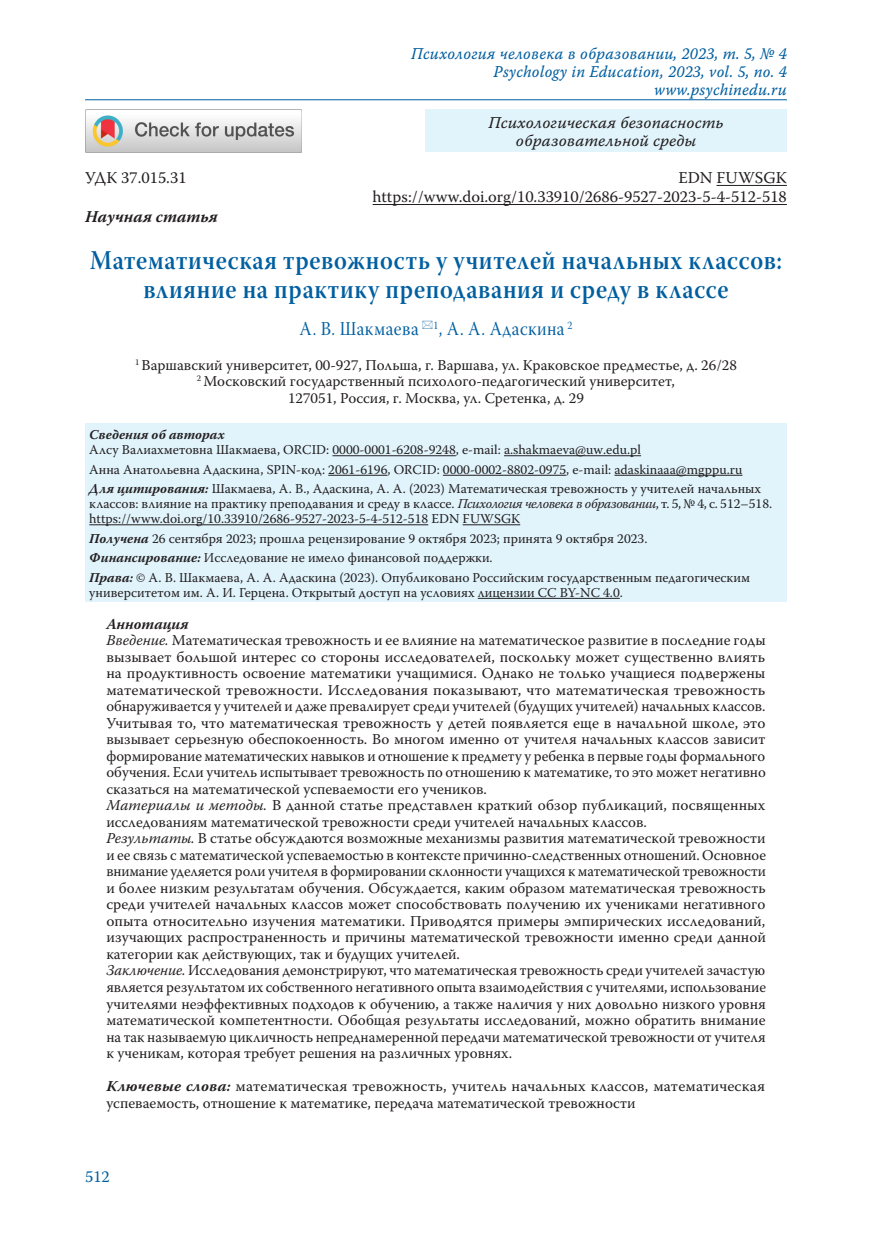
<style>
.page{position:relative;width:872px;height:1234px;background:#fff}
.page>*{position:absolute;margin:0;border:0;box-sizing:border-box;transform-origin:0 0}
.Заголовок_1{font:27px/28.5px "Warnock Pro Semibold Subh";letter-spacing:.025em;color:#005fa0;text-align:center;scale:.9 1}
.Заголовок_2{font:19.5px "Warnock Pro Subh";letter-spacing:.025em;color:#005fa0;scale:.9 1}
.t1{font:16.5px/18px "Warnock Pro It Capt";letter-spacing:.01em;color:#005fa0;text-align:right;scale:.95 1}
.Body{font:16.5px "Warnock Pro";color:#231f20}
.t2{font:16.5px/18px "Warnock Pro It Capt";color:#231f20;text-align:center}
.Body-2{font:italic 700 16.5px "Warnock Pro";color:#231f20}
.t3{font:16.5px "Warnock Pro";color:#005fa0}
.Annotation{font:15px/16.5px "Warnock Pro";color:#231f20;text-align:justify}
.Affiliation{font:15px/16.5px "Warnock Pro";color:#231f20;text-align:center}
.Annotation-2{font:15px/16.5px "Warnock Pro";color:#231f20;scale:1.04 1}
.Annotation-3{font:italic 700 15px "Warnock Pro";color:#231f20}
.Affiliation_info{font:13.5px/15px "Warnock Pro";color:#231f20}
.Affiliation_info-2{font:italic 700 13.5px "Warnock Pro";letter-spacing:.005em;color:#231f20}
.s1{font-weight:700;font-style:italic}
.s2{font-style:italic}
</style>
<div class="page">
<hr style="left:85px;top:99px;width:702px;height:1px;background:#005fa0">
<hr style="left:716px;top:185px;width:71px;height:1px;background:#231f20">
<hr style="left:373px;top:204px;width:414px;height:1px;background:#231f20">
<div style="left:425px;top:109px;width:362px;height:43px;background:#e1f4fc"></div>
<img style="left:85px;top:109px;width:217px;height:43px">
<div style="left:85px;top:423px;width:702px;height:178px;background:#e1f4fc"></div>
<hr style="left:332px;top:455px;width:124px;height:1px;background:#231f20">
<hr style="left:504px;top:455px;width:137px;height:1px;background:#231f20">
<hr style="left:328px;top:475px;width:59px;height:1px;background:#231f20">
<hr style="left:443px;top:475px;width:123px;height:1px;background:#231f20">
<hr style="left:614px;top:475px;width:128px;height:1px;background:#231f20">
<hr style="left:89px;top:524px;width:339px;height:1px;background:#231f20">
<hr style="left:462px;top:524px;width:58px;height:1px;background:#231f20">
<hr style="left:478px;top:598px;width:142px;height:1px;background:#231f20">
<p class="t1" style="left:411px;top:44px;width:397px">Психология человека в образовании, 2023, т. 5, № 4<br>Psychology in Education, 2023, vol. 5, no. 4 www.psychinedu.ru</p>
<p class="t2" style="left:488px;top:113px;width:237px">Психологическая безопасность образовательной среды</p>
<p class="Body" style="left:85px;top:168px;width:103px">УДК 37.015.31</p>
<p class="Body" style="left:678px;top:168px;width:110px">EDN FUWSGK</p>
<p class="Body" style="left:373px;top:187px;width:416px">https://www.doi.org/10.33910/2686-9527-2023-5-4-512-518</p>
<p class="Body-2" style="left:85px;top:206px;width:134px">Научная статья</p>
<p class="Заголовок_1" style="left:90px;top:245px;width:770px">Математическая тревожность у учителей начальных классов: влияние на практику преподавания и среду в классе</p>
<p class="Заголовок_2" style="left:299px;top:318px;width:305px">А. В. Шакмаева <sup>1</sup>, А. А. Адаскина <sup>2</sup></p>
<p class="Affiliation" style="left:135px;top:356px;width:603px"><sup>1</sup> Варшавский университет, 00-927, Польша, г. Варшава, ул. Краковское предместье, д. 26/28</p>
<p class="Affiliation" style="left:197px;top:372px;width:479px"><sup>2</sup> Московский государственный психолого-педагогический университет,<br>127051, Россия, г. Москва, ул. Сретенка, д. 29</p>
<p class="Affiliation_info-2" style="left:89px;top:426px;width:137px">Сведения об авторах</p>
<p class="Affiliation_info" style="left:89px;top:442px;width:553px">Алсу Валиахметовна Шакмаева, ORCID: 0000-0001-6208-9248, e-mail: a.shakmaeva@uw.edu.pl</p>
<p class="Affiliation_info" style="left:89px;top:461px;width:654px">Анна Анатольевна Адаскина, SPIN-код: 2061-6196, ORCID: 0000-0002-8802-0975, е-mail: adaskinaaa@mgppu.ru</p>
<p class="Affiliation_info" style="left:89px;top:481px;width:684px"><span class="s1">Для цитирования:</span> Шакмаева, А. В., Адаскина, А. А. (2023) Математическая тревожность у учителей начальных классов: влияние на практику преподавания и среду в классе. <span class="s2">Психология человека в образовании</span>, т. 5, № 4, с. 512–518. https://www.doi.org/10.33910/2686-9527-2023-5-4-512-518 EDN FUWSGK</p>
<p class="Affiliation_info" style="left:89px;top:530px;width:559px"><span class="s1">Получена</span> 26 сентября 2023; прошла рецензирование 9 октября 2023; принята 9 октября 2023.</p>
<p class="Affiliation_info" style="left:89px;top:550px;width:405px"><span class="s1">Финансирование:</span> Исследование не имело финансовой поддержки.</p>
<p class="Affiliation_info" style="left:89px;top:569px;width:662px"><span class="s1">Права:</span> © А. В. Шакмаева, А. А. Адаскина (2023). Опубликовано Российским государственным педагогическим университетом им. А. И. Герцена. Открытый доступ на условиях лицензии CC BY-NC 4.0.</p>
<p class="Annotation-3" style="left:106px;top:614px;width:84px">Аннотация</p>
<p class="Annotation" style="left:106px;top:631px;width:661px"><span class="s2">Введение.</span> Математическая тревожность и ее влияние на математическое развитие в последние годы вызывает большой интерес со стороны исследователей, поскольку может существенно влиять на продуктивность освоение математики учащимися. Однако не только учащиеся подвержены математической тревожности. Исследования показывают, что математическая тревожность обнаруживается у учителей и даже превалирует среди учителей (будущих учителей) начальных классов.<br>Учитывая то, что математическая тревожность у детей появляется еще в начальной школе, это вызывает серьезную обеспокоенность. Во многом именно от учителя начальных классов зависит формирование математических навыков и отношение к предмету у ребенка в первые годы формального обучения. Если учитель испытывает тревожность по отношению к математике, то это может негативно сказаться на математической успеваемости его учеников.</p>
<p class="Annotation" style="left:106px;top:796px;width:660px"><span class="s2">Материалы и методы.</span> В данной статье представлен краткий обзор публикаций, посвященных исследованиям математической тревожности среди учителей начальных классов.</p>
<p class="Annotation" style="left:106px;top:829px;width:661px"><span class="s2">Результаты.</span> В статье обсуждаются возможные механизмы развития математической тревожности и ее связь с математической успеваемостью в контексте причинно-следственных отношений. Основное внимание уделяется роли учителя в формировании склонности учащихся к математической тревожности и более низким результатам обучения. Обсуждается, каким образом математическая тревожность среди учителей начальных классов может способствовать получению их учениками негативного опыта относительно изучения математики. Приводятся примеры эмпирических исследований, изучающих распространенность и причины математической тревожности именно среди данной категории как действующих, так и будущих учителей.</p>
<p class="Annotation" style="left:106px;top:961px;width:661px"><span class="s2">Заключение.</span> Исследования демонстрируют, что математическая тревожность среди учителей зачастую является результатом их собственного негативного опыта взаимодействия с учителями, использование учителями неэффективных подходов к обучению, а также наличия у них довольно низкого уровня математической компетентности. Обобщая результаты исследований, можно обратить внимание на так называемую цикличность непреднамеренной передачи математической тревожности от учителя к ученикам, которая требует решения на различных уровнях.</p>
<p class="Annotation-2" style="left:106px;top:1077px;width:635px"><span class="s1">Ключевые слова:</span> математическая тревожность, учитель начальных классов, математическая успеваемость, отношение к математике, передача математической тревожности</p>
<p class="t3" style="left:85px;top:1166px;width:26px">512</p>
</div>
